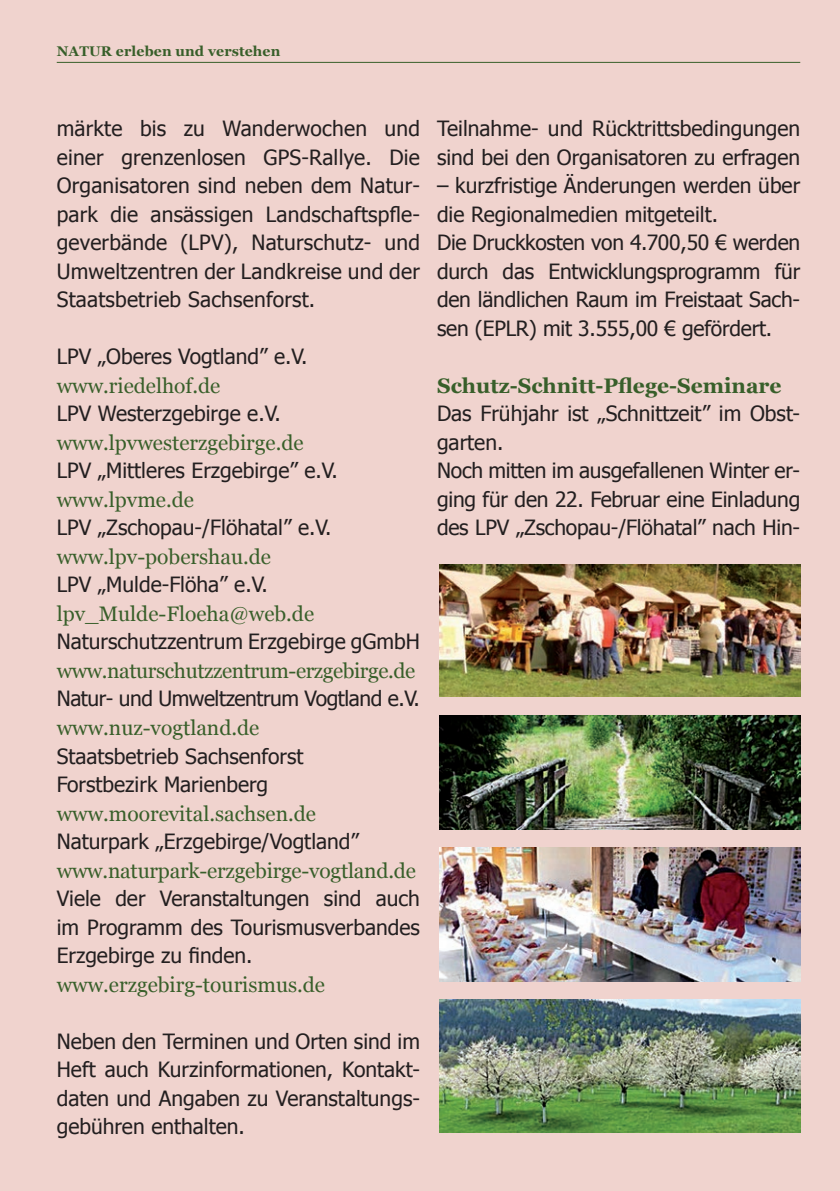
<style>
.page{position:relative;width:840px;height:1191px;background:#fff}
.page>*{position:absolute;margin:0;border:0;box-sizing:border-box;transform-origin:0 0}
.Bodytext{font:21px/28.4px "Tahoma";color:#231f20;text-align:justify}
.www{font:21px "Georgia";color:#385f2a}
.www-2{font:21px/28.4px "Tahoma";color:#231f20;text-align:justify}
.www-3{font:21px "Georgia";letter-spacing:-.02em;color:#385f2a}
.Bodytext-2{font:21px "Tahoma";letter-spacing:-.02em;color:#231f20}
.Absatz-Über{font:700 21px "Georgia";color:#385f2a}
.t1{font:700 14px "Georgia";letter-spacing:.01em;color:#385f2a}
</style>
<div class="page">
<div style="left:0;top:0;width:839px;height:1191px;background:#f0d3ce"></div>
<hr style="left:57px;top:62px;width:742px;height:1px;background:#385f2a">
<img style="left:439px;top:564px;width:360px;height:133px">
<img style="left:439px;top:715px;width:360px;height:114px">
<img style="left:439px;top:847px;width:360px;height:134px">
<img style="left:439px;top:999px;width:360px;height:133px">
<p class="t1" style="left:57px;top:42px;width:225px">NATUR erleben und verstehen</p>
<p class="Bodytext" style="left:57px;top:113px;width:364px">märkte bis zu Wanderwochen und einer grenzenlosen GPS-Rallye. Die Organisatoren sind neben dem Natur&shy;park die ansässigen Landschaftspfle&shy;geverbände (LPV), Naturschutz- und Umweltzentren der Landkreise und der Staatsbetrieb Sachsenforst.</p>
<p class="Bodytext" style="left:57px;top:341px;width:252px">LPV „Oberes Vogtland” e.V.</p>
<p class="www" style="left:57px;top:373px;width:165px">www.riedelhof.de</p>
<p class="Bodytext" style="left:57px;top:398px;width:225px">LPV Westerzgebirge e.V.</p>
<p class="www" style="left:57px;top:430px;width:248px">www.lpvwesterzgebirge.de</p>
<p class="Bodytext" style="left:57px;top:455px;width:282px">LPV „Mittleres Erzgebirge” e.V.</p>
<p class="www" style="left:57px;top:487px;width:139px">www.lpvme.de</p>
<p class="Bodytext" style="left:57px;top:512px;width:276px">LPV „Zschopau-/Flöhatal” e.V.</p>
<p class="www" style="left:57px;top:544px;width:216px">www.lpv-pobershau.de</p>
<p class="Bodytext" style="left:57px;top:569px;width:212px">LPV „Mulde-Flöha” e.V.</p>
<p class="www" style="left:57px;top:601px;width:259px">lpv_Mulde-Floeha@web.de</p>
<p class="Bodytext" style="left:57px;top:626px;width:364px">Naturschutzzentrum Erzgebirge gGmbH</p>
<p class="www-3" style="left:57px;top:658px;width:360px">www.naturschutzzentrum-erzgebirge.de</p>
<p class="Bodytext-2" style="left:57px;top:685px;width:364px">Natur- und Umweltzentrum Vogtland e.V.</p>
<p class="www" style="left:57px;top:715px;width:204px">www.nuz-vogtland.de</p>
<p class="Bodytext" style="left:57px;top:740px;width:248px">Staatsbetrieb Sachsenforst</p>
<p class="Bodytext" style="left:57px;top:769px;width:213px">Forstbezirk Marienberg</p>
<p class="www" style="left:57px;top:800px;width:260px">www.moorevital.sachsen.de</p>
<p class="Bodytext" style="left:57px;top:826px;width:303px">Naturpark „Erzgebirge/Vogtland”</p>
<p class="www" style="left:57px;top:857px;width:360px">www.naturpark-erzgebirge-vogtland.de</p>
<p class="Bodytext" style="left:57px;top:883px;width:364px">Viele der Veranstaltungen sind auch im Programm des Tourismusverbandes Erzgebirge zu finden.</p>
<p class="www" style="left:57px;top:971px;width:270px">www.erzgebirg-tourismus.de</p>
<p class="www-2" style="left:57px;top:1025px;width:364px">Neben den Terminen und Orten sind im Heft auch Kurzinformationen, Kontakt&shy;daten und Angaben zu Veranstaltungs&shy;gebühren enthalten.</p>
<p class="Bodytext" style="left:437px;top:113px;width:364px">Teilnahme- und Rücktrittsbedingungen sind bei den Organisatoren zu erfragen</p>
<p class="Bodytext" style="left:437px;top:170px;width:364px">– kurzfristige Änderungen werden über die Regionalmedien mitgeteilt.</p>
<p class="Bodytext" style="left:437px;top:227px;width:364px">Die Druckkosten von 4.700,50 € werden durch das Entwicklungsprogramm für den ländlichen Raum im Freistaat Sach&shy;sen (EPLR) mit 3.555,00 € gefördert.</p>
<p class="Absatz-Über" style="left:437px;top:372px;width:346px">Schutz-Schnitt-Pflege-Seminare</p>
<p class="Bodytext" style="left:437px;top:398px;width:364px">Das Frühjahr ist „Schnittzeit” im Obst&shy;garten.</p>
<p class="Bodytext" style="left:437px;top:455px;width:364px">Noch mitten im ausgefallenen Winter er&shy;ging für den 22. Februar eine Einladung des LPV „Zschopau-/Flöhatal” nach Hin-</p>
</div>
